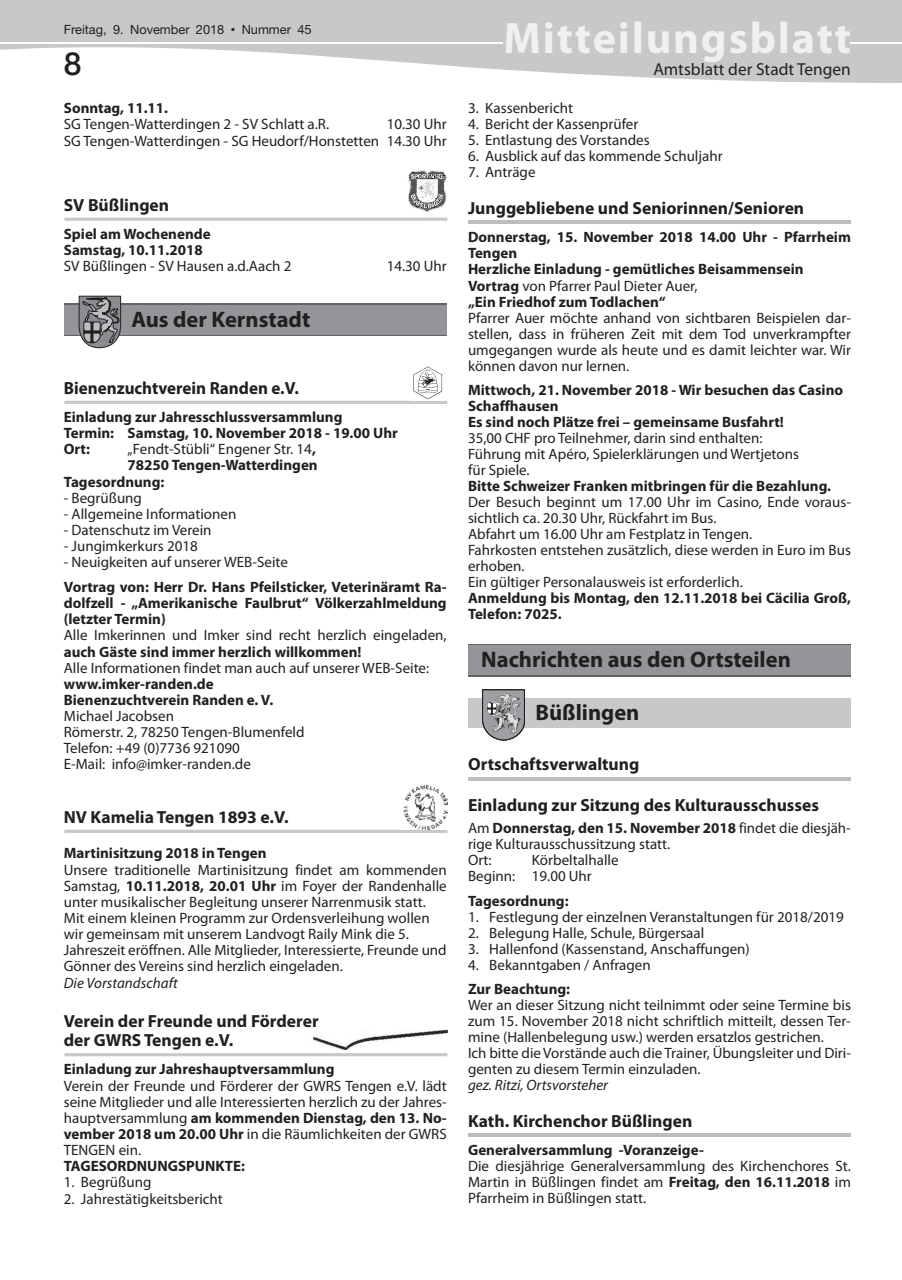
<style>
.page{position:relative;width:902px;height:1280px;background:#fff}
.page>*{position:absolute;margin:0;border:0;box-sizing:border-box;transform-origin:0 0}
.t1{font:700 44.25px "Myriad Pro";letter-spacing:.04em;color:#f0f0f1}
.t2{font:500 31.95px "Helvetica Neue";color:#231f20}
.t3{font:700 22.5px "Myriad Pro";color:#231f20}
.t4{font:700 17.55px/19.2px "Myriad Pro";color:#231f20}
.t5{font:17.4px "Myriad Pro";color:#231f20}
.t6{font:15px/16px "Myriad Pro";color:#231f20}
.t7{font:700 15px/16px "Myriad Pro";color:#231f20}
.t8{font:italic 15px "Myriad Pro";color:#231f20}
.t9{font:12.75px "Helvetica Neue";color:#231f20}
.s1{font-family:"M Twentieth Century";font-weight:500}
.s2{font-size:12.9px}
.s3{font-weight:700}
.s4{font-weight:400}
</style>
<div class="page">
<svg style="left:0;top:0;width:901px;height:83px;fill:#c7c8ca"></svg>
<div style="left:505px;top:22px;width:344px;height:40px;background:#c7c8ca"></div>
<hr style="left:0;top:42px;width:502px;height:1px;background:#fff">
<hr style="left:850px;top:42px;width:51px;height:1px;background:#fff">
<hr style="left:64px;top:218px;width:383px;height:3px;background:#c7c8ca">
<svg style="left:407px;top:170px;width:40px;height:43px"></svg>
<svg style="left:64px;top:303px;width:382px;height:33px"></svg>
<div style="left:64px;top:305px;width:382px;height:29px;background:#939598"></div>
<svg style="left:79px;top:296px;width:42px;height:52px"></svg>
<hr style="left:64px;top:401px;width:383px;height:3px;background:#c7c8ca">
<img style="left:413px;top:366px;width:30px;height:34px">
<hr style="left:64px;top:830px;width:383px;height:3px;background:#c7c8ca">
<img style="left:403px;top:786px;width:44px;height:44px">
<hr style="left:64px;top:1053px;width:383px;height:3px;background:#c7c8ca">
<img style="left:313px;top:1029px;width:134px;height:20px">
<hr style="left:468px;top:221px;width:382px;height:3px;background:#bcbdc0">
<hr style="left:468px;top:777px;width:382px;height:3px;background:#bcbdc0">
<hr style="left:468px;top:1134px;width:382px;height:3px;background:#bcbdc0">
<div style="left:468px;top:644px;width:382px;height:32px;background:#939598"></div>
<div style="left:468px;top:698px;width:382px;height:30px;background:#c7c8ca"></div>
<svg style="left:482px;top:689px;width:43px;height:51px;background:#97979a"></svg>
<p class="t9" style="left:64px;top:22px;width:249px">Freitag, 9. November 2018 <span class="s1">•</span> Nummer <span class="s2">45</span></p>
<h1 class="t1" style="left:503px;top:9px;width:349px">Mitteilungsblatt</h1>
<h2 class="t2" style="left:64px;top:45px;width:19px">8</h2>
<p class="t5" style="left:653px;top:59px;width:199px">Amtsblatt der Stadt Tengen</p>
<p class="t7" style="left:64px;top:100px;width:106px">Sonntag, 11.11.</p>
<p class="t6" style="left:64px;top:116px;width:267px">SG Tengen-Watterdingen 2 - SV Schlatt a.R.</p>
<p class="t6" style="left:64px;top:116px;width:384px;text-align:right">10.30 Uhr<br>SG Tengen-Watterdingen - SG Heudorf/Honstetten 14.30 Uhr</p>
<p class="t4" style="left:64px;top:195px;width:107px">SV Büßlingen</p>
<p class="t7" style="left:64px;top:225px;width:148px">Spiel am Wochenende<br>Samstag, 10.11.2018</p>
<p class="t6" style="left:64px;top:258px;width:229px">SV Büßlingen - SV Hausen a.d.Aach 2</p>
<p class="t6" style="left:386px;top:258px;width:62px">14.30 Uhr</p>
<h3 class="t3" style="left:131px;top:304px;width:180px">Aus der Kernstadt</h3>
<p class="t4" style="left:64px;top:378px;width:236px">Bienenzuchtverein Randen e.V.</p>
<p class="t7" style="left:64px;top:408px;width:335px">Einladung zur Jahresschlussversammlung<br>Termin: Samstag, 10. November 2018 - 19.00 Uhr<br>Ort:</p>
<p class="t6" style="left:128px;top:441px;width:190px">„Fendt-Stübli“ Engener Str. 14<span class="s3">,</span></p>
<p class="t7" style="left:128px;top:457px;width:191px">78250 Tengen-Watterdingen</p>
<p class="t7" style="left:64px;top:473px;width:102px">Tagesordnung:</p>
<p class="t6" style="left:64px;top:489px;width:80px">- Begrüßung</p>
<p class="t6" style="left:64px;top:506px;width:174px">- Allgemeine Informationen</p>
<p class="t6" style="left:64px;top:522px;width:149px">- Datenschutz im Verein</p>
<p class="t6" style="left:64px;top:538px;width:135px">- Jungimkerkurs 2018</p>
<p class="t6" style="left:64px;top:554px;width:225px">- Neuigkeiten auf unserer WEB-Seite</p>
<p class="t7" style="left:64px;top:578px;width:384px;text-align:justify">Vortrag von: Herr Dr. Hans Pfeilsticker, Veterinäramt Ra&shy;dolfzell - „Amerikanische Faulbrut“ Völkerzahlmeldung (letzter Termin)</p>
<p class="t6" style="left:64px;top:627px;width:384px">Alle Imkerinnen und Imker sind recht herzlich eingeladen,</p>
<p class="t7" style="left:64px;top:643px;width:299px">auch Gäste sind immer herzlich willkommen!</p>
<p class="t6" style="left:64px;top:659px;width:367px">Alle Informationen findet man auch auf unserer WEB-Seite:</p>
<p class="t7" style="left:64px;top:675px;width:211px">www.imker-randen.de<br>Bienenzuchtverein Randen e. V.</p>
<p class="t6" style="left:64px;top:708px;width:242px">Michael Jacobsen<br>Römerstr. 2, 78250 Tengen-Blumenfeld<br>Telefon: +49 (0)7736 921090<br>E-Mail: info@imker-randen.de</p>
<p class="t4" style="left:64px;top:807px;width:226px">NV Kamelia Tengen 1893 e.V.</p>
<p class="t7" style="left:64px;top:845px;width:204px">Martinisitzung 2018 in Tengen</p>
<p class="t6" style="left:64px;top:861px;width:384px">Unsere traditionelle Martinisitzung findet am kommenden Samstag, <span class="s3">10.11.2018, 20.01 Uhr</span> im Foyer der Randenhalle unter musikalischer Begleitung unserer Narrenmusik statt.<br>Mit einem kleinen Programm zur Ordensverleihung wollen wir gemeinsam mit unserem Landvogt Raily Mink die 5.<br>Jahreszeit eröffnen. Alle Mitglieder, Interessierte, Freunde und Gönner des Vereins sind herzlich eingeladen.</p>
<p class="t8" style="left:64px;top:973px;width:115px">Die Vorstandschaft</p>
<p class="t4" style="left:64px;top:1011px;width:256px">Verein der Freunde und Förderer der GWRS Tengen e.V.</p>
<p class="t7" style="left:64px;top:1061px;width:272px">Einladung zur Jahreshauptversammlung</p>
<p class="t6" style="left:64px;top:1077px;width:384px;text-align:justify">Verein der Freunde und Förderer der GWRS Tengen e.V. lädt seine Mitglieder und alle Interessierten herzlich zu der Jahres&shy;hauptversammlung <span class="s3">am kommenden Dienstag, den 13. No&shy;vember 2018 um 20.00 Uhr</span> in die Räumlichkeiten der GWRS TENGEN ein.</p>
<p class="t7" style="left:64px;top:1158px;width:183px">TAGESORDNUNGSPUNKTE:</p>
<p class="t6" style="left:64px;top:1174px;width:89px">1. Begrüßung</p>
<p class="t6" style="left:64px;top:1190px;width:160px">2. Jahrestätigkeitsbericht</p>
<p class="t6" style="left:468px;top:100px;width:106px">3. Kassenbericht</p>
<p class="t6" style="left:468px;top:116px;width:172px">4. Bericht der Kassenprüfer</p>
<p class="t6" style="left:468px;top:132px;width:183px">5. Entlastung des Vorstandes</p>
<p class="t6" style="left:468px;top:148px;width:256px">6. Ausblick auf das kommende Schuljahr</p>
<p class="t6" style="left:468px;top:164px;width:69px">7. Anträge</p>
<p class="t4" style="left:468px;top:198px;width:338px">Junggebliebene und Seniorinnen/Senioren</p>
<p class="t7" style="left:468px;top:229px;width:384px">Donnerstag, 15. November 2018 14.00 Uhr - Pfarrheim Tengen<br>Herzliche Einladung - gemütliches Beisammensein Vortrag <span class="s4">von Pfarrer Paul Dieter Auer,<br></span>„Ein Friedhof zum Todlachen“</p>
<p class="t6" style="left:468px;top:309px;width:384px;text-align:justify">Pfarrer Auer möchte anhand von sichtbaren Beispielen dar&shy;stellen, dass in früheren Zeit mit dem Tod unverkrampfter umgegangen wurde als heute und es damit leichter war. Wir können davon nur lernen.</p>
<p class="t7" style="left:468px;top:382px;width:376px">Mittwoch, 21. November 2018 - Wir besuchen das Casino<br>Schaffhausen<br>Es sind noch Plätze frei – gemeinsame Busfahrt!</p>
<p class="t6" style="left:468px;top:430px;width:332px">35,00 CHF pro Teilnehmer, darin sind enthalten:<br>Führung mit Apéro, Spielerklärungen und Wertjetons für Spiele.</p>
<p class="t7" style="left:468px;top:478px;width:364px">Bitte Schweizer Franken mitbringen für die Bezahlung.</p>
<p class="t6" style="left:468px;top:494px;width:384px">Der Besuch beginnt um 17.00 Uhr im Casino, Ende voraus&shy;sichtlich ca. 20.30 Uhr, Rückfahrt im Bus.<br>Abfahrt um 16.00 Uhr am Festplatz in Tengen.<br>Fahrkosten entstehen zusätzlich, diese werden in Euro im Bus erhoben.<br>Ein gültiger Personalausweis ist erforderlich.</p>
<p class="t7" style="left:468px;top:590px;width:384px">Anmeldung bis Montag, den 12.11.2018 bei Cäcilia Groß,<br>Telefon: 7025.</p>
<h3 class="t3" style="left:481px;top:645px;width:311px">Nachrichten aus den Ortsteilen</h3>
<h3 class="t3" style="left:535px;top:698px;width:105px">Büßlingen</h3>
<p class="t4" style="left:468px;top:754px;width:173px">Ortschaftsverwaltung</p>
<p class="t4" style="left:468px;top:794px;width:352px">Einladung zur Sitzung des Kulturausschusses</p>
<p class="t6" style="left:468px;top:820px;width:384px">Am <span class="s3">Donnerstag, den 15. November 2018</span> findet die diesjäh&shy;rige Kulturausschussitzung statt.<br>Ort:</p>
<p class="t6" style="left:468px;top:852px;width:152px;text-indent:64px">Körbeltalhalle<br>Beginn: 19.00 Uhr</p>
<p class="t7" style="left:468px;top:892px;width:102px">Tagesordnung:</p>
<p class="t6" style="left:468px;top:908px;width:377px">1. Festlegung der einzelnen Veranstaltungen für 2018/2019</p>
<p class="t6" style="left:468px;top:924px;width:238px">2. Belegung Halle, Schule, Bürgersaal</p>
<p class="t6" style="left:468px;top:940px;width:283px">3. Hallenfond (Kassenstand, Anschaffungen)</p>
<p class="t6" style="left:468px;top:956px;width:184px">4. Bekanntgaben / Anfragen</p>
<p class="t7" style="left:468px;top:980px;width:104px">Zur Beachtung:</p>
<p class="t6" style="left:468px;top:997px;width:384px">Wer an dieser Sitzung nicht teilnimmt oder seine Termine bis zum 15. November 2018 nicht schriftlich mitteilt, dessen Ter&shy;mine (Hallenbelegung usw.) werden ersatzlos gestrichen.<br>Ich bitte die Vorstände auch die Trainer, Übungsleiter und Diri&shy;genten zu diesem Termin einzuladen.</p>
<p class="t8" style="left:468px;top:1076px;width:141px">gez. Ritzi, Ortsvorsteher</p>
<p class="t4" style="left:468px;top:1110px;width:226px">Kath. Kirchenchor Büßlingen</p>
<p class="t7" style="left:468px;top:1142px;width:237px">Generalversammlung -Voranzeige-</p>
<p class="t6" style="left:468px;top:1158px;width:384px;text-align:justify">Die diesjährige Generalversammlung des Kirchenchores St.<br>Martin in Büßlingen findet am <span class="s3">Freitag, den 16.11.2018</span> im Pfarrheim in Büßlingen statt.</p>
</div>
